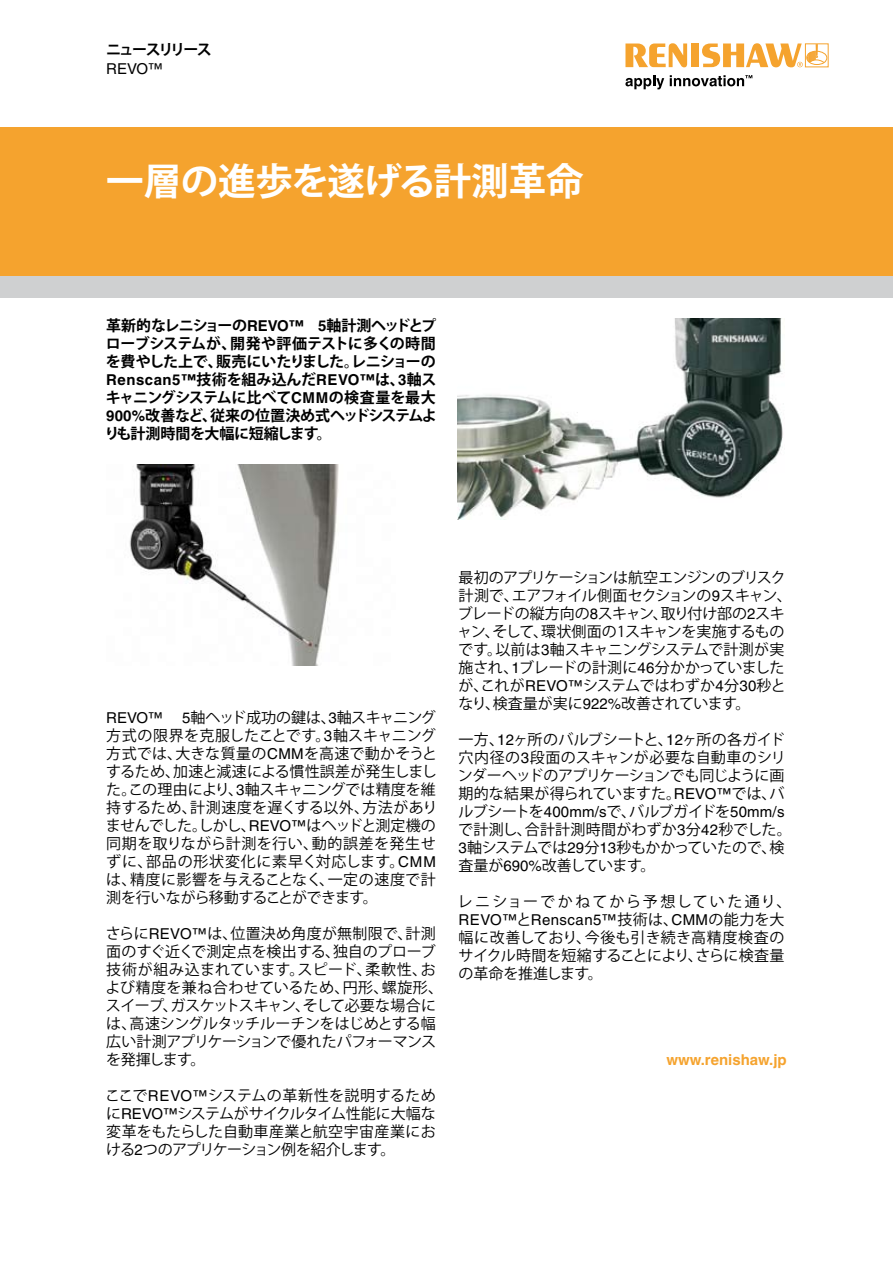
<style>
.page{position:relative;width:893px;height:1263px;background:#fff}
.page>*{position:absolute;margin:0;border:0;box-sizing:border-box;transform-origin:0 0}
.t1{font:700 37.5px "Koz Go Pro";letter-spacing:-.01em;color:#fff}
.t2{font:15px/18px "Koz Go Pro";letter-spacing:-.01em;color:#000}
.t3{font:700 15px/18px "Koz Go Pro";letter-spacing:-.02em;color:#000;text-align:justify}
.t4{font:15px "Helvetica";letter-spacing:.03em;color:#000}
.t5{font:700 15px "Helvetica";letter-spacing:.03em;color:#000}
.t6{font:15px "Koz Go Pro";letter-spacing:.135em;color:#000}
.t7{font:700 15px "Helvetica";color:#f5a32e}
.t8{font:700 15px "Koz Go Pro";letter-spacing:-.12em;color:#000}
.s1{font-family:"Helvetica"}
.s2{font-family:"Koz Go Pro"}
</style>
<div class="page">
<div style="left:0;top:128px;width:893px;height:149px;background:#f5a32e"></div>
<div style="left:0;top:276px;width:893px;height:22px;background:#cfd0d1"></div>
<svg style="left:626px;top:43px;width:61px;height:24px"></svg>
<div style="left:691px;top:44px;width:8px;height:23px;background:#f5a32e"></div>
<svg style="left:626px;top:75px;width:38px;height:14px"></svg>
<div style="left:806px;top:51px;width:21px;height:14px;border:1px solid #f5a32e;border-radius:50%"></div>
<svg style="left:702px;top:43px;width:122px;height:24px"></svg>
<svg style="left:670px;top:75px;width:82px;height:11px"></svg>
<img style="left:457px;top:319px;width:326px;height:200px">
<img style="left:129px;top:465px;width:210px;height:200px">
<p class="t8" style="left:106px;top:39px;width:107px">ニュースリリース</p>
<p class="t4" style="left:106px;top:60px;width:58px">REVO™</p>
<h1 class="t1" style="left:106px;top:157px;width:479px">一層の進歩を遂げる計測革命</h1>
<p class="t3" style="left:106px;top:317px;width:332px">革新的なレニショーの<span class="s1">REVO™ 5</span>軸計測ヘッドとプローブシステムが、開発や評価テストに多くの時間を費やした上で、販売にいたりました。レニショーの</p>
<p class="t5" style="left:106px;top:371px;width:332px">Renscan5™<span class="s2">技術を組み込んだ</span>REVO™<span class="s2">は、</span>3<span class="s2">軸ス</span></p>
<p class="t3" style="left:104px;top:389px;width:334px">キャニングシステムに比べて<span class="s1">CMM</span>の検査量を最大<span class="s1">900%</span>改善など、従来の位置決め式ヘッドシステムよりも計測時間を大幅に短縮します。</p>
<p class="t2" style="left:106px;top:708px;width:333px;text-align:justify;text-indent:77px"><span class="s1">5</span>軸ヘッド成功の鍵は、<span class="s1">3</span>軸スキャニング方式の限界を克服したことです。<span class="s1">3</span>軸スキャニング方式では、大きな質量の<span class="s1">CMM</span>を高速で動かそうとするため、加速と減速による慣性誤差が発生しました。この理由により、<span class="s1">3</span>軸スキャニングでは精度を維持するため、計測速度を遅くする以外、方法がありませんでした。しかし、<span class="s1">REVO™</span>はヘッドと測定機の同期を取りながら計測を行い、動的誤差を発生せずに、部品の形状変化に素早く対応します。<span class="s1">CMM</span>は、精度に影響を与えることなく、一定の速度で計測を行いながら移動することができます。</p>
<p class="t2" style="left:105px;top:924px;width:339px">さらに<span class="s1">REVO™</span>は、位置決め角度が無制限で、計測面のすぐ近くで測定点を検出する、独自のプローブ技術が組み込まれています。スピード、柔軟性、および精度を兼ね合わせているため、円形、螺旋形、スイープ、ガスケットスキャン、そして必要な場合には、高速シングルタッチルーチンをはじめとする幅広い計測アプリケーションで優れたパフォーマンスを発揮します。</p>
<p class="t2" style="left:105px;top:1086px;width:332px;text-align:justify">ここで<span class="s1">REVO™</span>システムの革新性を説明するために<span class="s1">REVO™</span>システムがサイクルタイム性能に大幅な変革をもたらした自動車産業と航空宇宙産業における<span class="s1">2</span>つのアプリケーション例を紹介します。</p>
<p class="t4" style="left:106px;top:709px;width:58px">REVO™</p>
<p class="t2" style="left:457px;top:569px;width:336px">最初のアプリケーションは航空エンジンのブリスク計測で、エアフォイル側面セクションの<span class="s1">9</span>スキャン、ブレードの縦方向の<span class="s1">8</span>スキャン、取り付け部の<span class="s1">2</span>スキャン、そして、環状側面の1スキャンを実施するものです。以前は<span class="s1">3</span>軸スキャニングシステムで計測が実施され、<span class="s1">1</span>ブレードの計測に<span class="s1">46</span>分かかっていましたが、これが<span class="s1">REVO™</span>システムではわずか<span class="s1">4</span>分<span class="s1">30</span>秒となり、検査量が実に<span class="s1">922%</span>改善されています。</p>
<p class="t2" style="left:458px;top:731px;width:335px">一方、<span class="s1">12</span>ヶ所のバルブシートと、<span class="s1">12</span>ヶ所の各ガイド穴内径の<span class="s1">3</span>段面のスキャンが必要な自動車のシリンダーヘッドのアプリケーションでも同じように画期的な結果が得られていますた。<span class="s1">REVO™</span>では、バルブシートを<span class="s1">400mm/s</span>で、バルブガイドを<span class="s1">50mm/s</span>で計測し、合計計測時間がわずか<span class="s1">3</span>分<span class="s1">42</span>秒でした。<br><span class="s1">3</span>軸システムでは<span class="s1">29</span>分<span class="s1">13</span>秒もかかっていたので、検査量が<span class="s1">690%</span>改善しています。</p>
<p class="t6" style="left:458px;top:892px;width:336px">レニショーでかねてから予想していた通り、</p>
<p class="t4" style="left:459px;top:911px;width:327px">REVO™<span class="s2">と</span>Renscan5™<span class="s2">技術は、</span>CMM<span class="s2">の能力を大</span></p>
<p class="t2" style="left:459px;top:929px;width:327px;text-align:justify">幅に改善しており、今後も引き続き高精度検査のサイクル時間を短縮することにより、さらに検査量の革命を推進します。</p>
<p class="t7" style="left:666px;top:1050px;width:122px">www.renishaw.jp</p>
</div>
